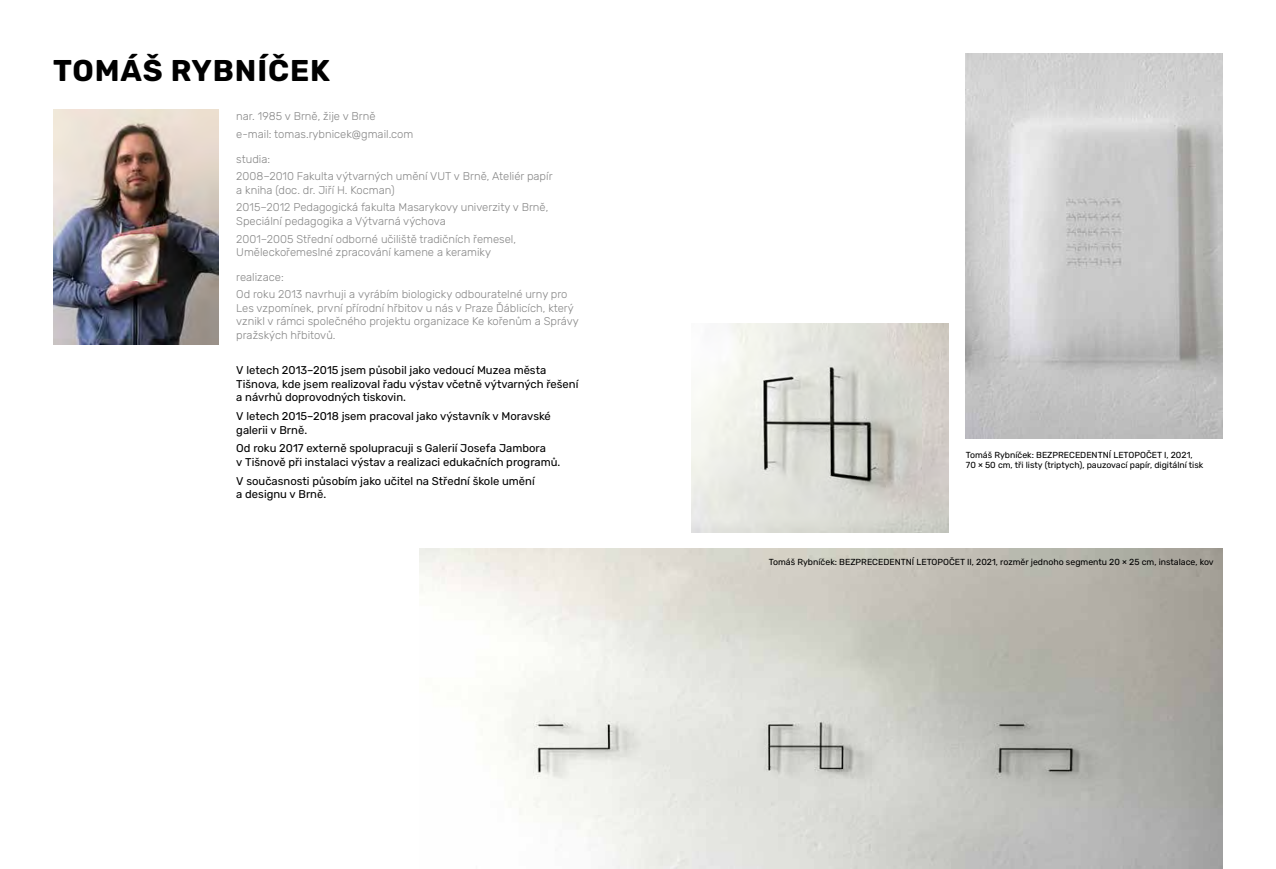
<style>
.page{position:relative;width:1276px;height:869px;background:#fff}
.page>*{position:absolute;margin:0;border:0;box-sizing:border-box;transform-origin:0 0}
.t1{font:700 30px "Rubik";letter-spacing:.03em;color:#000}
.t2{font:300 11.25px/17.8px "Rubik";color:#878787}
.t3{font:11.25px/13.5px "Rubik";color:#000}
.t4{font:8.75px/10.5px "Rubik";color:#000}
</style>
<div class="page">
<img style="left:53px;top:110px;width:166px;height:234px">
<img style="left:419px;top:548px;width:803px;height:320px">
<img style="left:691px;top:323px;width:257px;height:208px">
<img style="left:966px;top:53px;width:256px;height:385px">
<h1 class="t1" style="left:53px;top:54px;width:278px">TOMÁŠ RYBNÍČEK</h1>
<p class="t2" style="left:236px;top:108px;width:179px">nar. 1985 v Brně, žije v Brně e‑mail: tomas.rybnicek@gmail.com</p>
<p class="t2" style="left:236px;top:151px;width:318px;line-height:17px">studia:<br>2008–2010 Fakulta výtvarných umění VUT v Brně, Ateliér papír</p>
<p class="t2" style="left:236px;top:181px;width:313px">a kniha (doc. dr. Jiří H. Kocman)<br>2015–2012 Pedagogická fakulta Masarykovy univerzity v Brně,</p>
<p class="t2" style="left:236px;top:212px;width:281px">Speciální pedagogika a Výtvarná výchova<br>2001–2005 Střední odborné učiliště tradičních řemesel,</p>
<p class="t2" style="left:236px;top:244px;width:256px">Uměleckořemeslné zpracování kamene a keramiky</p>
<p class="t2" style="left:236px;top:269px;width:333px;line-height:17px">realizace:<br>Od roku 2013 navrhuji a vyrábím biologicky odbouratelné urny pro</p>
<p class="t2" style="left:236px;top:301px;width:344px;line-height:13.5px">Les vzpomínek, první přírodní hřbitov u nás v Praze Ďáblicích, který vznikl v rámci společného projektu organizace Ke kořenům a Správy pražských hřbitovů.</p>
<p class="t3" style="left:236px;top:364px;width:344px">V letech 2013–2015 jsem působil jako vedoucí Muzea města<br>Tišnova, kde jsem realizoval řadu výstav včetně výtvarných řešení a návrhů doprovodných tiskovin.</p>
<p class="t3" style="left:236px;top:409px;width:316px">V letech 2015–2018 jsem pracoval jako výstavník v Moravské galerii v Brně.</p>
<p class="t3" style="left:236px;top:442px;width:325px">Od roku 2017 externě spolupracuji s Galerií Josefa Jambora<br>v Tišnově při instalaci výstav a realizaci edukačních programů.</p>
<p class="t3" style="left:236px;top:474px;width:300px">V současnosti působím jako učitel na Střední škole umění a designu v Brně.</p>
<p class="t4" style="left:966px;top:449px;width:239px">Tomáš Rybníček: BEZPRECEDENTNÍ LETOPOČET I, 2021,<br>70 × 50 cm, tři listy (triptych), pauzovací papír, digitální tisk</p>
<p class="t4" style="left:769px;top:557px;width:446px">Tomáš Rybníček: BEZPRECEDENTNÍ LETOPOČET II, 2021, rozměr jednoho segmentu 20 × 25 cm, instalace, kov</p>
</div>
